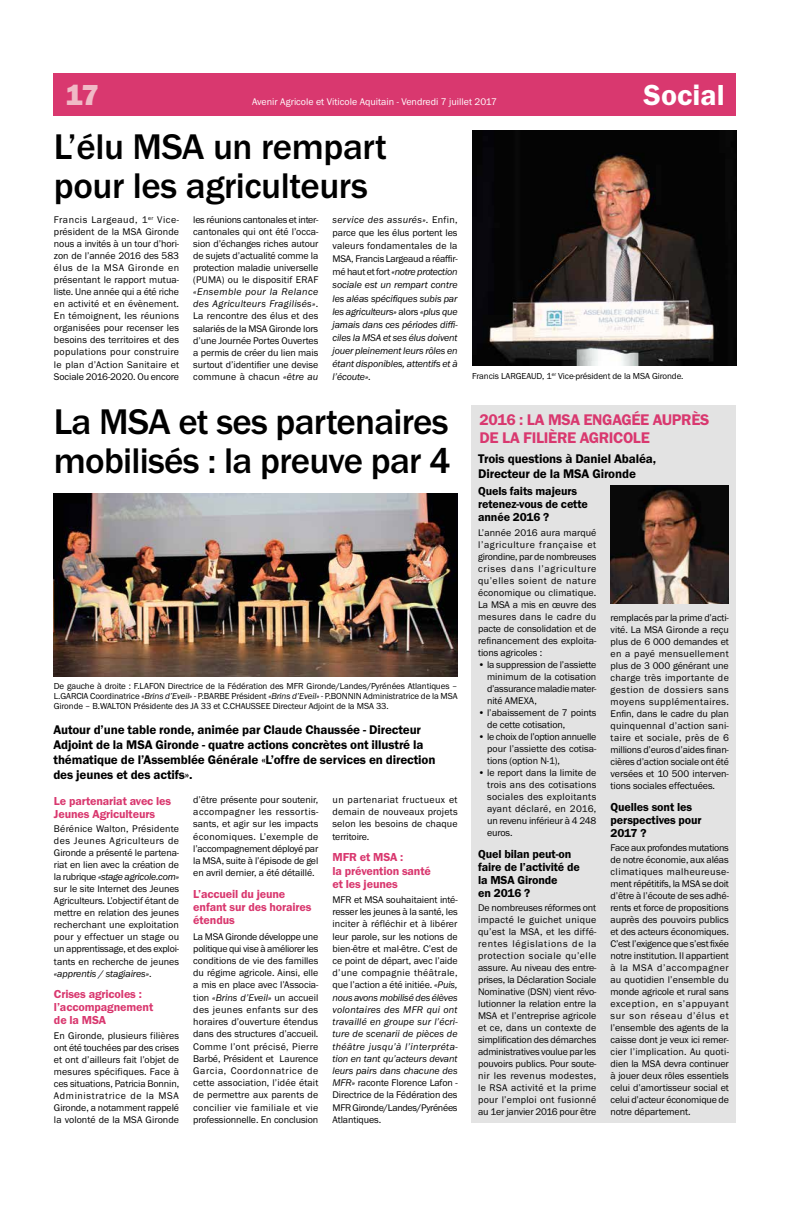
<style>
.page{position:relative;width:790px;height:1219px;background:#fff}
.page>*{position:absolute;margin:0;border:0;box-sizing:border-box;transform-origin:0 0}
.t1{font:500 36.9px/38.7px "Franklin Gothic Itc T";letter-spacing:-.02em;color:#000}
.t2{font:600 30px "Franklin Got T";color:#fff}
.t3{font:30px "Franklin Got T Heav";color:#f0bac6}
.t4{font:600 16px/18px "Franklin Gothic Itc T";letter-spacing:-.02em;color:#d9386f}
.t5{font:600 13px/15px "Franklin Gothic Itc T";letter-spacing:-.01em;color:#000}
.t6{font:600 12px/13.2px "Franklin Gothic Itc T";letter-spacing:-.01em;color:#d9386f}
.t7{font:600 12px/13px "Franklin Gothic Itc T";letter-spacing:-.01em;color:#000}
.t8{font:10px/12px "Franklin Gothic Itc T";letter-spacing:-.01em;color:#000;text-align:justify}
.t9{font:italic 10px/13px "Franklin Gothic Itc T";letter-spacing:-.015em;color:#000;text-align:justify}
.t10{font:10px "Franklin Gothic Itc T";color:#fff}
.t11{font:9px/10px "Franklin Gothic Itc T";letter-spacing:-.01em;color:#000;text-align:justify}
.s1{font-style:italic}
.s2{font-style:normal}
</style>
<div class="page">
<div style="left:54px;top:74px;width:682px;height:42px;background:#d9386f"></div>
<div style="left:471px;top:405px;width:265px;height:718px;background:#e3e3e3"></div>
<img style="left:472px;top:130px;width:264px;height:236px">
<img style="left:54px;top:493px;width:403px;height:183px">
<img style="left:610px;top:486px;width:118px;height:118px">
<h2 class="t3" style="left:65px;top:77px;width:35px">17</h2>
<p class="t10" style="left:252px;top:96px;width:246px">Avenir Agricole et Viticole Aquitain - Vendredi 7 juillet 2017</p>
<h1 class="t1" style="left:54px;top:127px;width:334px">L’élu MSA un rempart pour les agriculteurs</h1>
<h2 class="t2" style="left:643px;top:78px;width:82px">Social</h2>
<p class="t8" style="left:54px;top:214px;width:127px">Francis Largeaud, 1<sup>er</sup> Vice&shy;président de la MSA Gironde nous a invités à un tour d’hori&shy;zon de l’année 2016 des 583 élus de la MSA Gironde en présentant le rapport mutua&shy;liste. Une année qui a été riche en activité et en évènement.<br>En témoignent, les réunions organisées pour recenser les besoins des territoires et des populations pour construire le plan d’Action Sanitaire et Sociale 2016-2020. Ou encore</p>
<p class="t8" style="left:193px;top:214px;width:127px">les réunions cantonales et inter&shy;cantonales qui ont été l’occa&shy;sion d’échanges riches autour de sujets d’actualité comme la protection maladie universelle (PUMA) ou le dispositif ERAF</p>
<p class="t8" style="left:193px;top:286px;width:127px"><span class="s1">«Ensemble pour la Relance des Agriculteurs Fragilisés»</span>.<br>La rencontre des élus et des salariés de la MSA Gironde lors d’une Journée Portes Ouvertes a permis de créer du lien mais surtout d’identifier une devise commune à chacun <span class="s1">«être au</span></p>
<p class="t9" style="left:332px;top:213px;width:127px">service des assurés»<span class="s2">. Enfin, parce que les élus portent les valeurs fondamentales de la MSA, Francis Largeaud a réaffir&shy;mé haut et fort</span> «notre protection sociale est un rempart contre les aléas spécifiques subis par les agriculteurs» <span class="s2">alors</span> «plus que jamais dans ces périodes diffi&shy;ciles la MSA et ses élus doivent jouer pleinement leurs rôles en étant disponibles, attentifs et à l’écoute»<span class="s2">.</span></p>
<h1 class="t1" style="left:54px;top:402px;width:398px">La MSA et ses partenaires mobilisés : la preuve par 4</h1>
<p class="t11" style="left:54px;top:681px;width:405px">De gauche à droite : F.LAFON Directrice de la Fédération des MFR Gironde/Landes/Pyrénées Atlantiques – L.GARCIA Coordinatrice <span class="s1">«Brins d’Eveil»</span> - P.BARBE Président <span class="s1">«Brins d’Eveil»</span> - P.BONNIN Administratrice de la MSA Gironde – B.WALTON Présidente des JA 33 et C.CHAUSSEE Directeur Adjoint de la MSA 33.</p>
<h3 class="t5" style="left:53px;top:722px;width:383px">Autour d’une table ronde, animée par Claude Chaussée - Directeur Adjoint de la MSA Gironde - quatre actions concrètes ont illustré la thématique de l’Assemblée Générale «L’offre de services en direction des jeunes et des actifs».</h3>
<p class="t6" style="left:54px;top:794px;width:119px">Le partenariat avec les<br>Jeunes Agriculteurs</p>
<p class="t8" style="left:54px;top:823px;width:127px">Bérénice Walton, Présidente des Jeunes Agriculteurs de Gironde a présenté le partena&shy;riat en lien avec la création de la rubrique <span class="s1">«stage agricole.com» </span>sur le site Internet des Jeunes Agriculteurs. L’objectif étant de mettre en relation des jeunes recherchant une exploitation pour y effectuer un stage ou un apprentissage, et des exploi&shy;tants en recherche de jeunes <span class="s1">«apprentis / stagiaires»</span>.</p>
<p class="t6" style="left:54px;top:987px;width:101px">Crises agricoles : l’accompagnement de la MSA</p>
<p class="t8" style="left:54px;top:1029px;width:127px">En Gironde, plusieurs filières ont été touchées par des crises et ont d’ailleurs fait l’objet de mesures spécifiques. Face à ces situations, Patricia Bonnin, Administratrice de la MSA Gironde, a notamment rappelé la volonté de la MSA Gironde</p>
<p class="t8" style="left:193px;top:793px;width:127px">d’être présente pour soutenir, accompagner les ressortis&shy;sants, et agir sur les impacts économiques. L’exemple de l’accompagnement déployé par la MSA, suite à l’épisode de gel en avril dernier, a été détaillé.</p>
<p class="t6" style="left:193px;top:887px;width:120px">L’accueil du jeune enfant sur des horaires étendus</p>
<p class="t8" style="left:193px;top:930px;width:127px">La MSA Gironde développe une politique qui vise à améliorer les conditions de vie des familles du régime agricole. Ainsi, elle a mis en place avec l’Associa&shy;tion <span class="s1">«Brins d’Eveil»</span> un accueil des jeunes enfants sur des horaires d’ouverture étendus dans des structures d’accueil.<br>Comme l’ont précisé, Pierre Barbé, Président et Laurence Garcia, Coordonnatrice de cette association, l’idée était de permettre aux parents de concilier vie familiale et vie professionnelle. En conclusion</p>
<p class="t8" style="left:332px;top:793px;width:127px">un partenariat fructueux et demain de nouveaux projets selon les besoins de chaque territoire.</p>
<p class="t6" style="left:332px;top:851px;width:100px">MFR et MSA :<br>la prévention santé et les jeunes</p>
<p class="t8" style="left:332px;top:893px;width:127px">MFR et MSA souhaitaient inté&shy;resser les jeunes à la santé, les inciter à réfléchir et à libérer leur parole, sur les notions de bien-être et mal-être. C’est de ce point de départ, avec l’aide d’une compagnie théâtrale, que l’action a été initiée. <span class="s1">«Puis, nous avons mobilisé des élèves volontaires des MFR qui ont travaillé en groupe sur l’écri&shy;ture de scenarii de pièces de théâtre jusqu’à l’interpréta&shy;tion en tant qu’acteurs devant leurs pairs dans chacune des MFR»</span> raconte Florence Lafon - Directrice de la Fédération des MFR Gironde/Landes/Pyrénées Atlantiques.</p>
<p class="t11" style="left:472px;top:371px;width:213px">Francis LARGEAUD, 1<sup>er</sup> Vice-président de la MSA Gironde.</p>
<h3 class="t4" style="left:479px;top:410px;width:231px">2016 : LA MSA ENGAGÉE AUPRÈS<br>DE LA FILIÈRE AGRICOLE</h3>
<h3 class="t5" style="left:478px;top:451px;width:180px">Trois questions à Daniel Abaléa,<br>Directeur de la MSA Gironde</h3>
<p class="t7" style="left:478px;top:485px;width:111px">Quels faits majeurs retenez-vous de cette année 2016 ?</p>
<p class="t8" style="left:478px;top:527px;width:120px">L’année 2016 aura marqué l’agriculture française et girondine, par de nombreuses crises dans l’agriculture qu’elles soient de nature économique ou climatique.<br>La MSA a mis en œuvre des mesures dans le cadre du pacte de consolidation et de refinancement des exploita&shy;tions agricoles :</p>
<p class="t8" style="left:487px;top:659px;width:111px;text-indent:-9px">• la suppression de l’assiette minimum de la cotisation d’assurance maladie mater&shy;nité AMEXA,</p>
<p class="t8" style="left:487px;top:707px;width:111px;text-indent:-9px">• l’abaissement de 7 points de cette cotisation,</p>
<p class="t8" style="left:487px;top:731px;width:111px;text-indent:-9px">• le choix de l’option annuelle pour l’assiette des cotisa&shy;tions (option N-1),</p>
<p class="t8" style="left:487px;top:767px;width:111px;text-indent:-9px">• le report dans la limite de trois ans des cotisations sociales des exploitants ayant déclaré, en 2016, un revenu inférieur à 4 248 euros.</p>
<p class="t7" style="left:478px;top:847px;width:103px">Quel bilan peut-on faire de l’activité de la MSA Gironde<br>en 2016 ?</p>
<p class="t8" style="left:478px;top:902px;width:120px">De nombreuses réformes ont impacté le guichet unique qu’est la MSA, et les diffé&shy;rentes législations de la protection sociale qu’elle assure. Au niveau des entre&shy;prises, la Déclaration Sociale Nominative (DSN) vient révo&shy;lutionner la relation entre la MSA et l’entreprise agricole et ce, dans un contexte de simplification des démarches administratives voulue par les pouvoirs publics. Pour soute&shy;nir les revenus modestes, le RSA activité et la prime pour l’emploi ont fusionné au 1er janvier 2016 pour être</p>
<p class="t8" style="left:610px;top:612px;width:120px">remplacés par la prime d’acti&shy;vité. La MSA Gironde a reçu plus de 6 000 demandes et en a payé mensuellement plus de 3 000 générant une charge très importante de gestion de dossiers sans moyens supplémentaires.<br>Enfin, dans le cadre du plan quinquennal d’action sani&shy;taire et sociale, près de 6 millions d’euros d’aides finan&shy;cières d’action sociale ont été versées et 10 500 interven&shy;tions sociales effectuées.</p>
<p class="t7" style="left:610px;top:800px;width:93px">Quelles sont les perspectives pour<br>2017 ?</p>
<p class="t8" style="left:610px;top:842px;width:120px">Face aux profondes mutations de notre économie, aux aléas climatiques malheureuse&shy;ment répétitifs, la MSA se doit d’être à l’écoute de ses adhé&shy;rents et force de propositions auprès des pouvoirs publics et des acteurs économiques.<br>C’est l’exigence que s’est fixée notre institution. Il appartient à la MSA d’accompagner au quotidien l’ensemble du monde agricole et rural sans exception, en s’appuyant sur son réseau d’élus et l’ensemble des agents de la caisse dont je veux ici remer&shy;cier l’implication. Au quoti&shy;dien la MSA devra continuer à jouer deux rôles essentiels celui d’amortisseur social et celui d’acteur économique de notre département.</p>
</div>
